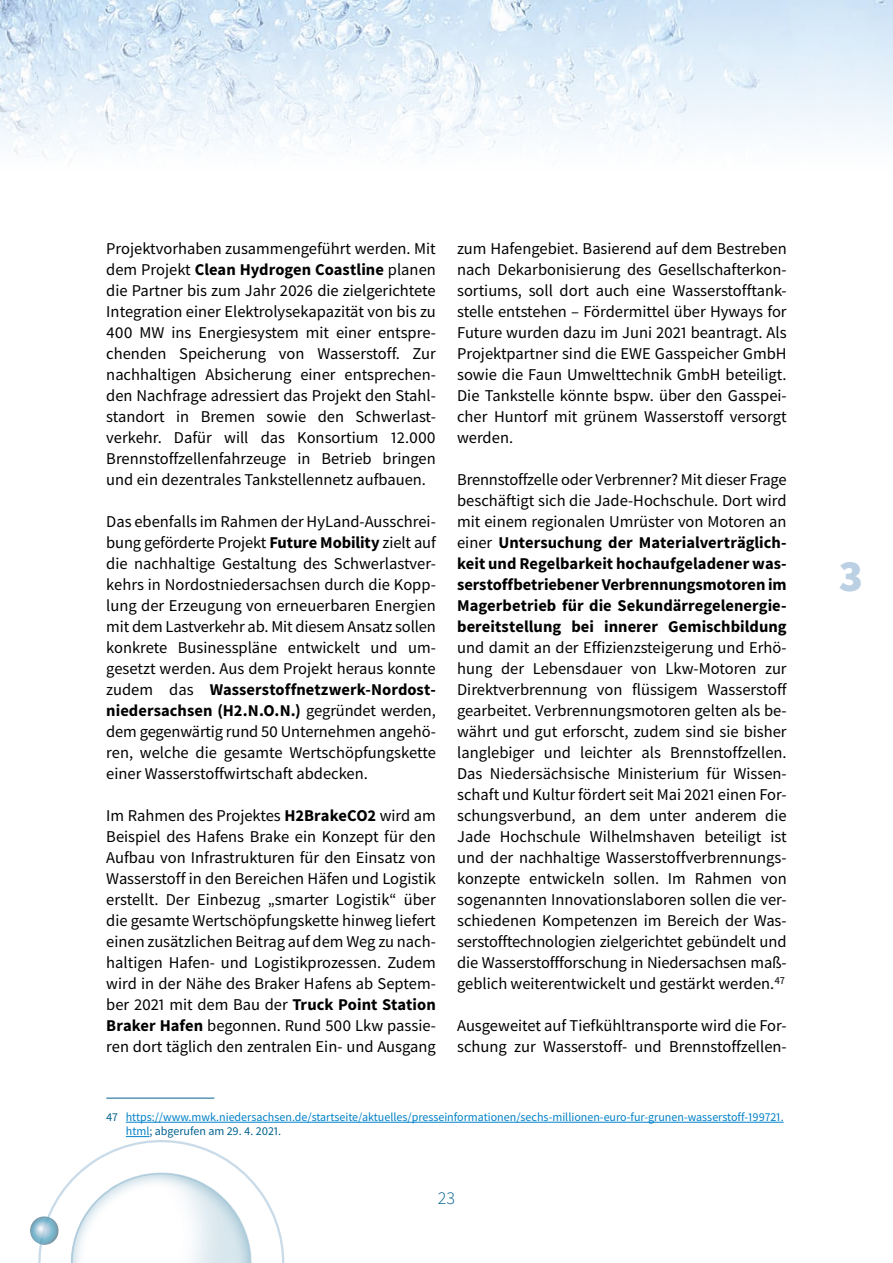
<style>
.page{position:relative;width:893px;height:1263px;background:#fff}
.page>*{position:absolute;margin:0;border:0;box-sizing:border-box;transform-origin:0 0}
.t1{font:900 45px "Source Sans Pro";color:#bbd1e3}
.t2{font:300 18px "Source Sans Pro";color:#00628e}
.t3{font:16.5px/21px "Source Sans Pro";color:#000;text-align:justify}
.t4{font:700 16.5px/21px "Source Sans Pro";letter-spacing:.005em;color:#000;text-align:justify}
.t5{font:12px/14.4px "Source Sans Pro";color:#0081c9}
.s1{font-weight:700}
.s2{font-weight:400}
.s3{color:#00628e}
</style>
<div class="page">
<img style="left:0;top:0;width:893px;height:161px">
<hr style="left:106px;top:1098px;width:108px;height:1px;background:#00628e">
<hr style="left:126px;top:1122px;width:658px;height:1px;background:#0081c9">
<svg style="left:30px;top:1136px;width:255px;height:127px"></svg>
<p class="t3" style="left:106px;top:238px;width:331px">Projektvorhaben zusammengeführt werden. Mit dem Projekt <span class="s1">Clean Hydrogen Coastline</span> planen die Partner bis zum Jahr 2026 die zielgerichtete Integration einer Elektrolysekapazität von bis zu 400 MW ins Energiesystem mit einer entspre&shy;chenden Speicherung von Wasserstoff. Zur nachhaltigen Absicherung einer entsprechen&shy;den Nachfrage adressiert das Projekt den Stahl&shy;standort in Bremen sowie den Schwerlast&shy;verkehr. Dafür will das Konsortium 12.000<br>Brennstoffzellenfahrzeuge in Betrieb bringen und ein dezentrales Tankstellennetz aufbauen.</p>
<p class="t3" style="left:106px;top:511px;width:331px">Das ebenfalls im Rahmen der HyLand-Ausschrei&shy;bung geförderte Projekt <span class="s1">Future Mobility</span> zielt auf die nachhaltige Gestaltung des Schwerlastver&shy;kehrs in Nordostniedersachsen durch die Kopp&shy;lung der Erzeugung von erneuerbaren Energien mit dem Lastverkehr ab. Mit diesem Ansatz sollen konkrete Businesspläne entwickelt und um&shy;gesetzt werden. Aus dem Projekt heraus konnte zudem das <span class="s1">Wasserstoffnetzwerk-Nordost&shy;niedersachsen (H2.N.O.N.)</span> gegründet werden, dem gegenwärtig rund 50 Unternehmen angehö&shy;ren, welche die gesamte Wertschöpfungskette einer Wasserstoffwirtschaft abdecken.</p>
<p class="t3" style="left:106px;top:805px;width:331px">Im Rahmen des Projektes <span class="s1">H2BrakeCO2</span> wird am Beispiel des Hafens Brake ein Konzept für den Aufbau von Infrastrukturen für den Einsatz von Wasserstoff in den Bereichen Häfen und Logistik erstellt. Der Einbezug „smarter Logistik“ über die gesamte Wertschöpfungskette hinweg liefert einen zusätzlichen Beitrag auf dem Weg zu nach&shy;haltigen Hafen- und Logistikprozessen. Zudem wird in der Nähe des Braker Hafens ab Septem&shy;ber 2021 mit dem Bau der <span class="s1">Truck Point Station Braker Hafen</span> begonnen. Rund 500 Lkw passie&shy;ren dort täglich den zentralen Ein- und Ausgang</p>
<p class="t3" style="left:457px;top:238px;width:331px;text-align:left">zum Hafengebiet. Basierend auf dem Bestreben nach Dekarbonisierung des Gesellschafterkon&shy;sortiums, soll dort auch eine Wasserstofftank&shy;stelle entstehen – Fördermittel über Hyways for Future wurden dazu im Juni 2021 beantragt. Als Projektpartner sind die EWE Gasspeicher GmbH sowie die Faun Umwelttechnik GmbH beteiligt.<br>Die Tankstelle könnte bspw. über den Gasspei&shy;cher Huntorf mit grünem Wasserstoff versorgt werden.</p>
<p class="t4" style="left:457px;top:469px;width:331px"><span class="s2">Brennstoffzelle oder Verbrenner? Mit dieser Frage beschäftigt sich die Jade-Hochschule. Dort wird mit einem regionalen Umrüster von Motoren an einer</span> Untersuchung der Materialverträglich&shy;keit und Regelbarkeit hochaufgeladener was&shy;serstoffbetriebener Verbrennungsmotoren im Magerbetrieb für die Sekundärregelenergie&shy;bereitstellung bei innerer Gemischbildung</p>
<p class="t3" style="left:457px;top:637px;width:331px;text-align:left">und damit an der Effizienzsteigerung und Erhö&shy;hung der Lebensdauer von Lkw-Motoren zur Direktverbrennung von flüssigem Wasserstoff gearbeitet. Verbrennungsmotoren gelten als be&shy;währt und gut erforscht, zudem sind sie bisher langlebiger und leichter als Brennstoffzellen.<br>Das Niedersächsische Ministerium für Wissen&shy;schaft und Kultur fördert seit Mai 2021 einen For&shy;schungsverbund, an dem unter anderem die Jade Hochschule Wilhelmshaven beteiligt ist und der nachhaltige Wasserstoffverbrennungs&shy;konzepte entwickeln sollen. Im Rahmen von sogenannten Innovationslaboren sollen die ver&shy;schiedenen Kompetenzen im Bereich der Was&shy;serstofftechnologien zielgerichtet gebündelt und die Wasserstoffforschung in Niedersachsen maß&shy;geblich weiterentwickelt und gestärkt werden.<sup>47</sup></p>
<p class="t3" style="left:457px;top:1015px;width:331px">Ausgeweitet auf Tiefkühltransporte wird die For&shy;schung zur Wasserstoff- und Brennstoffzellen-</p>
<p class="t5" style="left:126px;top:1110px;width:658px;text-indent:-20px"><span class="s3">47</span> https://www.mwk.niedersachsen.de/startseite/aktuelles/presseinformationen/sechs-millionen-euro-fur-grunen-wasserstoff-199721. html<span class="s3">; abgerufen am 29. 4. 2021.</span></p>
<p class="t2" style="left:438px;top:1187px;width:19px">23</p>
<h1 class="t1" style="left:839px;top:545px;width:26px">3</h1>
</div>
